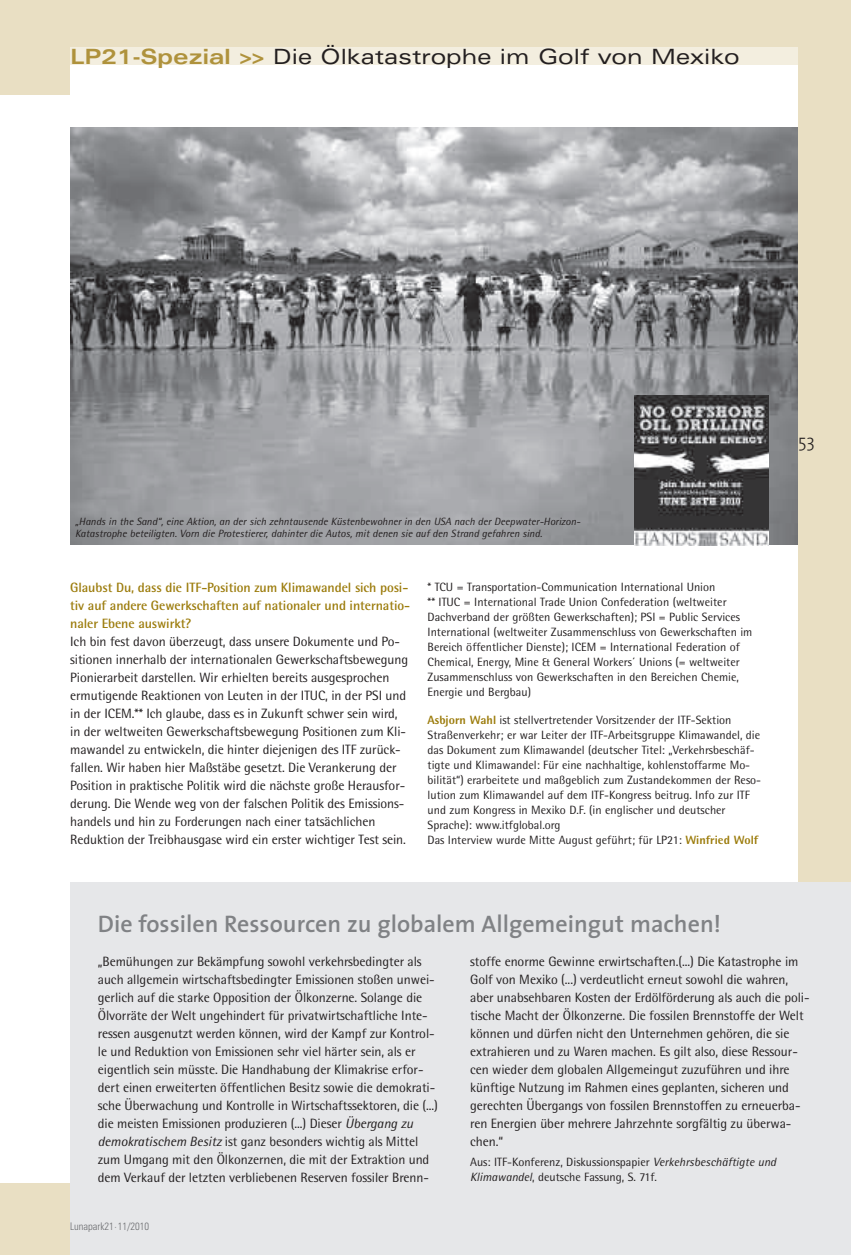
<style>
.page{position:relative;width:851px;height:1255px;background:#fff}
.page>*{position:absolute;margin:0;border:0;box-sizing:border-box;transform-origin:0 0}
.t1{font:600 24px "The Sans";color:#808285}
.t2{font:expanded 21px "Univers";color:#231f20}
.t3{font:300 18px "The Sans";color:#231f20}
.t4{font:13.5px/18px "Rotis Semi Sans";letter-spacing:-.005em;color:#231f20}
.t5{font:700 13.5px/18px "Rotis Semi Sans";letter-spacing:-.005em;color:#9c7c0c}
.t6{font:12px/15px "Rotis Semi Sans";color:#231f20}
.t7{font:italic 10.5px/12px "Rotis Semi Sans";color:#231f20}
.t8{font:300 condensed 10.5px "Univers";color:#6c6d70}
.s1{font-weight:700;color:#af923c}
.s2{font-weight:800;color:#9c7c0c}
.s3{font-style:italic}
</style>
<div class="page">
<div style="left:0;top:0;width:850px;height:1254px;background:#e9dfc3"></div>
<div style="left:0;top:96px;width:797px;height:1061px;background:#fff"></div>
<div style="left:70px;top:64px;width:727px;height:32px;background:#fff"></div>
<div style="left:70px;top:881px;width:780px;height:373px;background:#e6e7e9"></div>
<img style="left:70px;top:128px;width:727px;height:416px">
<div style="left:70px;top:48px;width:727px;height:17px;background:#f3eedf"></div>
<img style="left:634px;top:395px;width:133px;height:150px">
<h2 class="t2" style="left:70px;top:49px;width:670px"><span class="s1">LP21-Spezial &gt;&gt;</span> Die Ölkatastrophe im Golf von Mexiko</h2>
<p class="t7" style="left:75px;top:516px;width:507px">„Hands in the Sand“, eine Aktion, an der sich zehntausende Küstenbewohner in den USA nach der Deepwater-Horizon-<br>Katastrophe beteiligten. Vorn die Protestierer, dahinter die Autos, mit denen sie auf den Strand gefahren sind.</p>
<p class="t5" style="left:70px;top:579px;width:341px">Glaubst Du, dass die ITF-Position zum Klimawandel sich posi&shy;tiv auf andere Gewerkschaften auf nationaler und internatio&shy;naler Ebene auswirkt?</p>
<p class="t4" style="left:70px;top:633px;width:339px">Ich bin fest davon überzeugt, dass unsere Dokumente und Po&shy;sitionen innerhalb der internationalen Gewerkschaftsbewegung Pionierarbeit darstellen. Wir erhielten bereits ausgesprochen ermutigende Reaktionen von Leuten in der ITUC, in der PSI und in der ICEM.** Ich glaube, dass es in Zukunft schwer sein wird, in der weltweiten Gewerkschaftsbewegung Positionen zum Kli&shy;mawandel zu entwickeln, die hinter diejenigen des ITF zurück&shy;fallen. Wir haben hier Maßstäbe gesetzt. Die Verankerung der Position in praktische Politik wird die nächste große Herausfor&shy;derung. Die Wende weg von der falschen Politik des Emissions&shy;handels und hin zu Forderungen nach einer tatsächlichen Reduktion der Treibhausgase wird ein erster wichtiger Test sein.</p>
<p class="t6" style="left:427px;top:580px;width:326px">* TCU = Transportation-Communication International Union<br>** ITUC = International Trade Union Confederation (weltweiter Dachverband der größten Gewerkschaften); PSI = Public Services International (weltweiter Zusammenschluss von Gewerkschaften im Bereich öffentlicher Dienste); ICEM = International Federation of Chemical, Energy, Mine &amp; General Workers´ Unions (= weltweiter Zusammenschluss von Gewerkschaften in den Bereichen Chemie, Energie und Bergbau)</p>
<p class="t6" style="left:427px;top:714px;width:335px"><span class="s2">Asbjorn Wahl</span> ist stellvertretender Vorsitzender der ITF-Sektion Straßenverkehr; er war Leiter der ITF-Arbeitsgruppe Klimawandel, die das Dokument zum Klimawandel (deutscher Titel: „Verkehrsbeschäf&shy;tigte und Klimawandel: Für eine nachhaltige, kohlenstoffarme Mo&shy;bilität“) erarbeitete und maßgeblich zum Zustandekommen der Reso&shy;lution zum Klimawandel auf dem ITF-Kongress beitrug. Info zur ITF und zum Kongress in Mexiko D.F. (in englischer und deutscher Sprache): www.itfglobal.org<br>Das Interview wurde Mitte August geführt; für LP21: <span class="s2">Winfried Wolf</span></p>
<h1 class="t1" style="left:98px;top:914px;width:624px">Die fossilen Ressourcen zu globalem Allgemeingut machen!</h1>
<h3 class="t3" style="left:797px;top:433px;width:18px">53</h3>
<p class="t4" style="left:98px;top:953px;width:341px">„Bemühungen zur Bekämpfung sowohl verkehrsbedingter als auch allgemein wirtschaftsbedingter Emissionen stoßen unwei&shy;gerlich auf die starke Opposition der Ölkonzerne. Solange die Ölvorräte der Welt ungehindert für privatwirtschaftliche Inte&shy;ressen ausgenutzt werden können, wird der Kampf zur Kontrol&shy;le und Reduktion von Emissionen sehr viel härter sein, als er eigentlich sein müsste. Die Handhabung der Klimakrise erfor&shy;dert einen erweiterten öffentlichen Besitz sowie die demokrati&shy;sche Überwachung und Kontrolle in Wirtschaftssektoren, die (...) die meisten Emissionen produzieren (...) Dieser <span class="s3">Übergang zu demokratischem Besitz</span> ist ganz besonders wichtig als Mittel zum Umgang mit den Ölkonzernen, die mit der Extraktion und dem Verkauf der letzten verbliebenen Reserven fossiler Brenn-</p>
<p class="t4" style="left:470px;top:953px;width:341px">stoffe enorme Gewinne erwirtschaften.(...) Die Katastrophe im Golf von Mexiko (...) verdeutlicht erneut sowohl die wahren, aber unabsehbaren Kosten der Erdölförderung als auch die poli&shy;tische Macht der Ölkonzerne. Die fossilen Brennstoffe der Welt können und dürfen nicht den Unternehmen gehören, die sie extrahieren und zu Waren machen. Es gilt also, diese Ressour&shy;cen wieder dem globalen Allgemeingut zuzuführen und ihre künftige Nutzung im Rahmen eines geplanten, sicheren und gerechten Übergangs von fossilen Brennstoffen zu erneuerba&shy;ren Energien über mehrere Jahrzehnte sorgfältig zu überwa&shy;chen.“</p>
<p class="t6" style="left:470px;top:1155px;width:307px">Aus: ITF-Konferenz, Diskussionspapier <span class="s3">Verkehrsbeschäftigte und<br>Klimawandel</span>, deutsche Fassung, S. 71f.</p>
<p class="t8" style="left:70px;top:1222px;width:80px">Lunapark21·11/2010</p>
</div>
